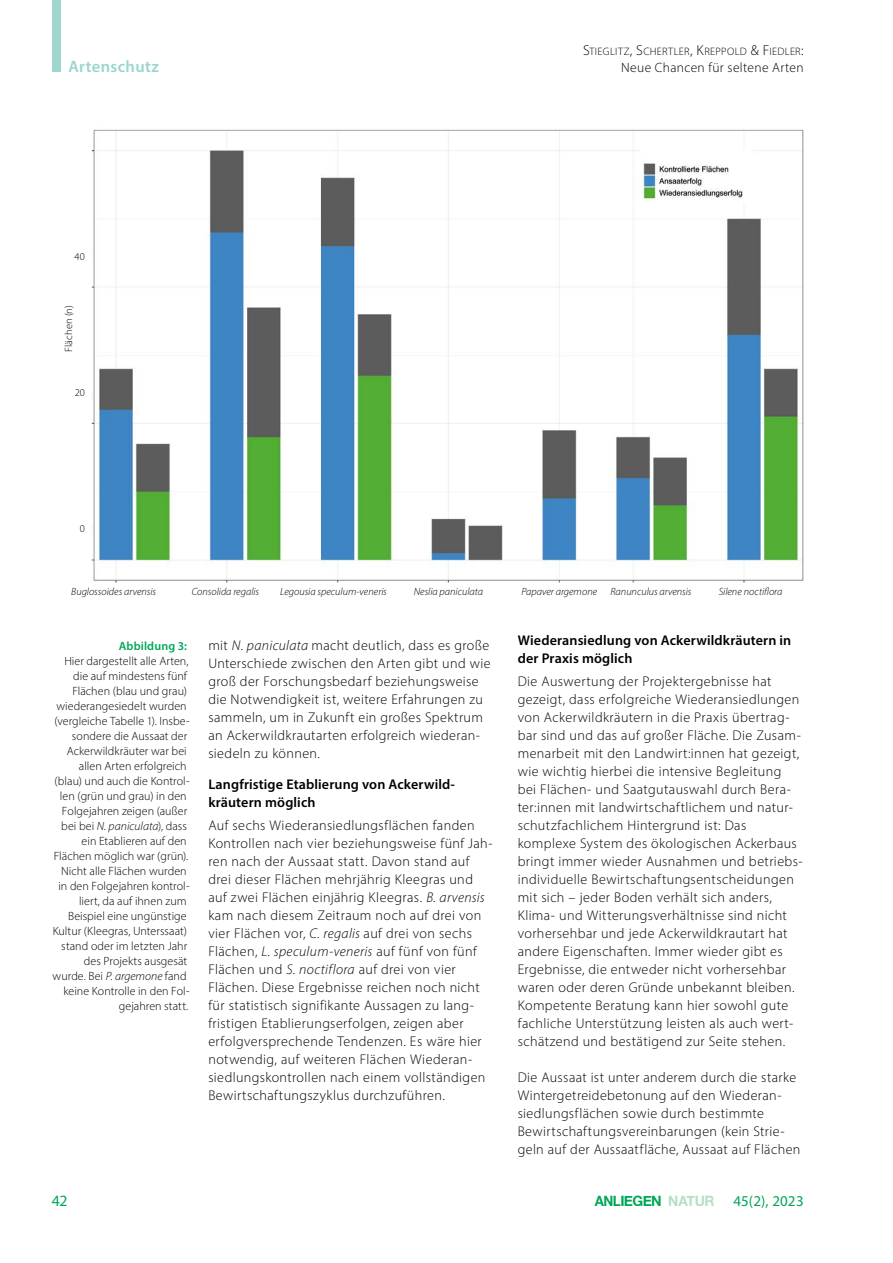
<style>
.page{position:relative;width:893px;height:1263px;background:#fff}
.page>*{position:absolute;margin:0;border:0;box-sizing:border-box;transform-origin:0 0}
.t1{font:600 16.5px "Myriad Pro";letter-spacing:.02em;color:#9ad6cc}
.t2{font:15.75px "Myriad Pro";color:#00a657}
.t3{font:15px "Myriad Pro";letter-spacing:.01em;color:#00a657}
.t4{font:700 14.25px "Helvetica Neue";letter-spacing:-.035em;color:#00a657;scale:.94 1}
.P__Fließtext_2Sp{font:300 14.1px/18px "Myriad Pro";letter-spacing:.025em;color:#000}
.H1__Headline_Fliess{font:600 14.1px/18px "Myriad Pro";letter-spacing:.01em;color:#000}
.t5{font:300 13.5px "Myriad Pro";letter-spacing:.025em;color:#000}
.Bildlegende_rechtsbü{font:300 12px/15px "Myriad Pro";letter-spacing:.005em;color:#000;text-align:right}
.Bildlegende_headline{font:600 12px "Myriad Pro";letter-spacing:.01em;color:#00a657}
.t6{font:300 10.8px "Myriad Pro";letter-spacing:.035em;color:#000}
.TAB_copy{font:italic 300 10.5px "Myriad Pro";color:#000}
.TAB_copy-2{font:300 10.5px "Myriad Pro";color:#000}
.s1{font-size:14.4px}
.s2{color:rgb(104 193 135/.5)}
.s3{font-style:italic}
</style>
<div class="page">
<div style="left:52px;top:0;width:8px;height:71px;background:#9ad6cc"></div>
<img style="left:91px;top:129px;width:713px;height:454px">
<p class="t6" style="left:583px;top:45px;width:222px"><span class="s1">S</span>TIEGLITZ<span class="s1">, S</span>CHERTLER<span class="s1">, K</span>REPPOLD <span class="s1">&amp; F</span>IEDLER<span class="s1">:</span></p>
<p class="t1" style="left:68px;top:55px;width:92px">Artenschutz</p>
<p class="t5" style="left:621px;top:59px;width:184px">Neue Chancen für seltene Arten</p>
<p class="TAB_copy-2" style="left:74px;top:251px;width:12px">40</p>
<p class="TAB_copy-2" style="left:62px;top:351px;width:48px;rotate:-90deg">Flächen (n)</p>
<p class="TAB_copy-2" style="left:75px;top:386px;width:12px">20</p>
<p class="TAB_copy-2" style="left:80px;top:522px;width:7px">0</p>
<p class="TAB_copy" style="left:71px;top:585px;width:86px">Buglossoides arvensis</p>
<p class="TAB_copy" style="left:192px;top:585px;width:69px">Consolida regalis</p>
<p class="TAB_copy" style="left:280px;top:585px;width:108px">Legousia speculum-veneris</p>
<p class="TAB_copy" style="left:414px;top:585px;width:71px">Neslia paniculata</p>
<p class="TAB_copy" style="left:521px;top:585px;width:77px">Papaver argemone</p>
<p class="TAB_copy" style="left:611px;top:585px;width:82px">Ranunculus arvensis</p>
<p class="TAB_copy" style="left:719px;top:585px;width:65px">Silene noctiflora</p>
<h1 class="H1__Headline_Fliess" style="left:518px;top:631px;width:275px">Wiederansiedlung von Ackerwildkräutern in der Praxis möglich</h1>
<p class="P__Fließtext_2Sp" style="left:518px;top:672px;width:285px">Die Auswertung der Projektergebnisse hat gezeigt, dass erfolgreiche Wiederansiedlungen von Ackerwildkräutern in die Praxis übertrag&shy;bar sind und das auf großer Fläche. Die Zusam&shy;menarbeit mit den Landwirt:innen hat gezeigt, wie wichtig hierbei die intensive Begleitung bei Flächen- und Saatgutauswahl durch Bera&shy;ter:innen mit landwirtschaftlichem und natur&shy;schutzfachlichem Hintergrund ist: Das komplexe System des ökologischen Ackerbaus bringt immer wieder Ausnahmen und betriebs&shy;individuelle Bewirtschaftungsentscheidungen mit sich – jeder Boden verhält sich anders, Klima- und Witterungsverhältnisse sind nicht vorhersehbar und jede Ackerwildkrautart hat andere Eigenschaften. Immer wieder gibt es Ergebnisse, die entweder nicht vorhersehbar waren oder deren Gründe unbekannt bleiben.<br>Kompetente Beratung kann hier sowohl gute fachliche Unterstützung leisten als auch wert&shy;schätzend und bestätigend zur Seite stehen.</p>
<p class="P__Fließtext_2Sp" style="left:518px;top:1068px;width:284px">Die Aussaat ist unter anderem durch die starke Wintergetreidebetonung auf den Wiederan&shy;siedlungsflächen sowie durch bestimmte Bewirtschaftungsvereinbarungen (kein Strie&shy;geln auf der Aussaatfläche, Aussaat auf Flächen</p>
<p class="t4" style="left:595px;top:1189px;width:129px">ANLIEGEN <span class="s2">NATUR</span></p>
<p class="P__Fließtext_2Sp" style="left:208px;top:636px;width:284px">mit <span class="s3">N. paniculata</span> macht deutlich, dass es große Unterschiede zwischen den Arten gibt und wie groß der Forschungsbedarf beziehungsweise die Notwendigkeit ist, weitere Erfahrungen zu sammeln, um in Zukunft ein großes Spektrum an Ackerwildkrautarten erfolgreich wiederan&shy;siedeln zu können.</p>
<h1 class="H1__Headline_Fliess" style="left:208px;top:775px;width:247px">Langfristige Etablierung von Ackerwild&shy;kräutern möglich</h1>
<p class="P__Fließtext_2Sp" style="left:208px;top:816px;width:286px">Auf sechs Wiederansiedlungsflächen fanden Kontrollen nach vier beziehungsweise fünf Jah&shy;ren nach der Aussaat statt. Davon stand auf drei dieser Flächen mehrjährig Kleegras und auf zwei Flächen einjährig Kleegras. <span class="s3">B. arvensis </span>kam nach diesem Zeitraum noch auf drei von vier Flächen vor, <span class="s3">C. regalis</span> auf drei von sechs Flächen, <span class="s3">L. speculum-veneris</span> auf fünf von fünf Flächen und <span class="s3">S. noctiflora</span> auf drei von vier Flächen. Diese Ergebnisse reichen noch nicht für statistisch signifikante Aussagen zu lang&shy;fristigen Etablierungserfolgen, zeigen aber erfolgversprechende Tendenzen. Es wäre hier notwendig, auf weiteren Flächen Wiederan&shy;siedlungskontrollen nach einem vollständigen Bewirtschaftungszyklus durchzuführen.</p>
<p class="Bildlegende_headline" style="left:119px;top:638px;width:70px">Abbildung 3:</p>
<p class="Bildlegende_rechtsbü" style="left:53px;top:653px;width:138px">Hier dargestellt alle Arten, die auf mindestens fünf<br>Flächen (blau und grau) wiederangesiedelt wurden (vergleiche Tabelle 1). Insbe&shy;sondere die Aussaat der<br>Ackerwildkräuter war bei allen Arten erfolgreich (blau) und auch die Kontrol&shy;len (grün und grau) in den<br>Folgejahren zeigen (außer bei bei <span class="s3">N. paniculata</span>), dass ein Etablieren auf den<br>Flächen möglich war (grün).<br>Nicht alle Flächen wurden in den Folgejahren kontrol&shy;liert, da auf ihnen zum<br>Beispiel eine ungünstige<br>Kultur (Kleegras, Unterssaat) stand oder im letzten Jahr des Projekts ausgesät wurde. Bei <span class="s3">P. argemone</span> fand keine Kontrolle in den Fol&shy;gejahren statt.</p>
<p class="t2" style="left:52px;top:1191px;width:17px">42</p>
<p class="t3" style="left:733px;top:1191px;width:72px">45(2), 2023</p>
</div>
